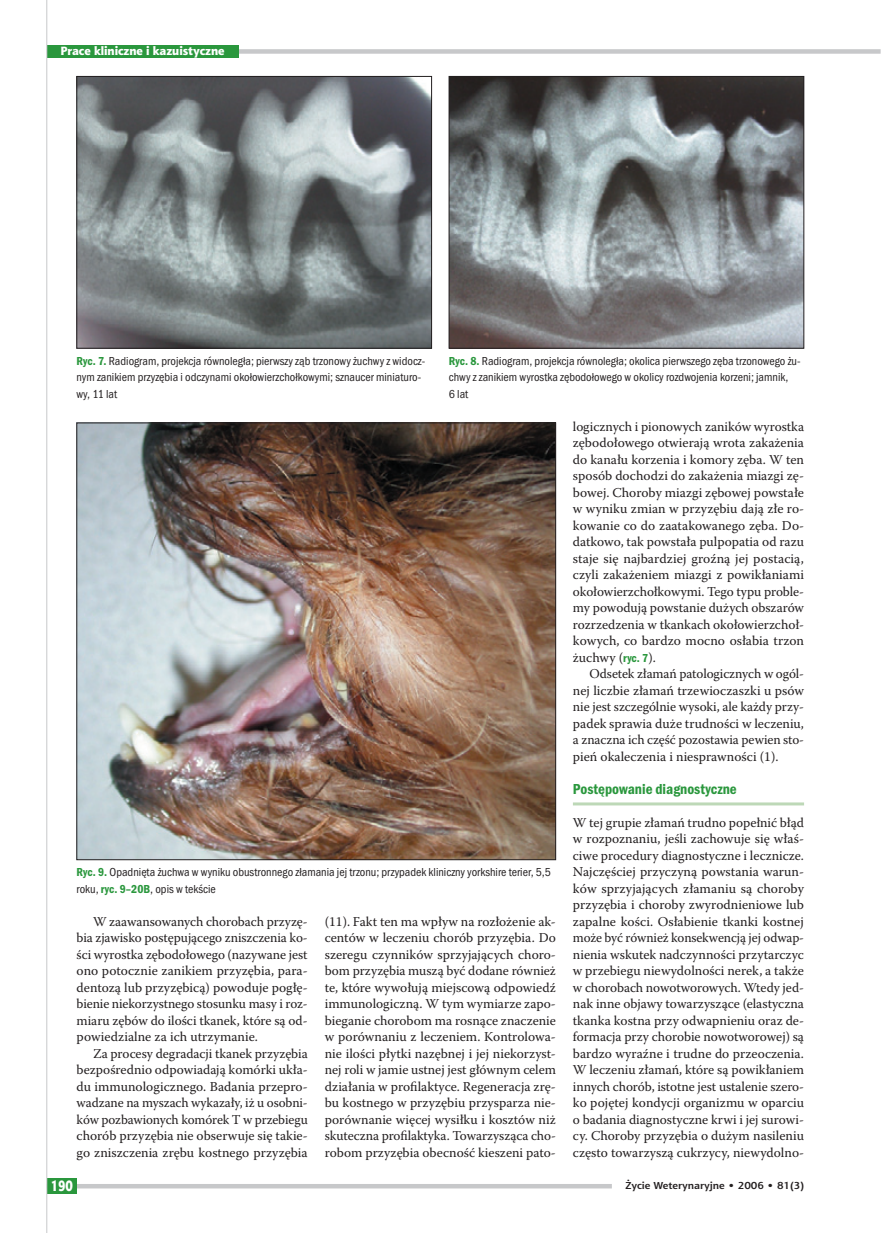
<style>
.page{position:relative;width:881px;height:1233px;background:#fff}
.page>*{position:absolute;margin:0;border:0;box-sizing:border-box;transform-origin:0 0}
.t1{font:15px "Franklin Got Itc TOT Dem Con";color:#2a973d}
.t2{font:15px "Aerton Cnd EFN Black";color:#fff}
.t3{font:13.5px/16.5px "Warnock Pro";color:#231f20;text-align:justify}
.t4{font:12px/16.5px "Franklin Got Itc TOT Boo Con";color:#231f20}
.t5{font:12px "Aerton EFN Black";color:#fff}
.t6{font:700 10.2px "Aerton EFN";color:#231f20;scale:1.11 1}
.s1{font-family:"Franklin Got Itc TOT Dem Con";color:#2a973d}
.s2{font-family:"Franklin Got Itc TOT Dem Con";font-size:12px;color:#2a973d}
</style>
<div class="page">
<div style="left:47px;top:49px;width:833px;height:5px;background:#c7c8ca"></div>
<div style="left:47px;top:45px;width:191px;height:13px;background:#2a973d"></div>
<hr style="left:47px;top:1184px;width:565px;height:4px;background:#c7c8ca">
<div style="left:47px;top:1178px;width:30px;height:15px;background:#2a973d"></div>
<hr style="left:46px;top:0;width:1px;height:1233px;background:#c7c8ca">
<hr style="left:573px;top:802px;width:231px;height:3px;background:#bdd8b7">
<img style="left:79px;top:425px;width:475px;height:433px">
<img style="left:451px;top:78px;width:351px;height:268px">
<div style="left:449px;top:76px;width:355px;height:272px;border:1px solid #231f20"></div>
<img style="left:79px;top:78px;width:351px;height:268px">
<div style="left:77px;top:76px;width:355px;height:272px;border:1px solid #231f20"></div>
<p class="t5" style="left:60px;top:46px;width:166px">Prace kliniczne i kazuistyczne</p>
<p class="t4" style="left:77px;top:354px;width:350px"><span class="s1">Ryc. 7.</span> Radiogram, projekcja równoległa; pierwszy ząb trzonowy żuchwy z widocz&shy;nym zanikiem przyzębia i odczynami okołowierzchołkowymi; sznaucer miniaturo&shy;wy, 11 lat</p>
<p class="t4" style="left:449px;top:354px;width:353px"><span class="s1">Ryc. 8.</span> Radiogram, projekcja równoległa; okolica pierwszego zęba trzonowego żu&shy;chwy z zanikiem wyrostka zębodołowego w okolicy rozdwojenia korzeni; jamnik,<br>6 lat</p>
<p class="t4" style="left:77px;top:865px;width:476px"><span class="s1">Ryc. 9.</span> Opadnięta żuchwa w wyniku obustronnego złamania jej trzonu; przypadek kliniczny yorkshire terier, 5,5 roku, <span class="s1">ryc. 9–20B</span>, opis w tekście</p>
<p class="t3" style="left:77px;top:914px;width:233px;text-indent:16px">W zaawansowanych chorobach przyzę&shy;bia zjawisko postępującego zniszczenia ko&shy;ści wyrostka zębodołowego (nazywane jest ono potocznie zanikiem przyzębia, para&shy;dentozą lub przyzębicą) powoduje pogłę&shy;bienie niekorzystnego stosunku masy i roz&shy;miaru zębów do ilości tkanek, które są od&shy;powiedzialne za ich utrzymanie.</p>
<p class="t3" style="left:77px;top:1046px;width:233px;text-indent:16px">Za procesy degradacji tkanek przyzębia bezpośrednio odpowiadają komórki ukła&shy;du immunologicznego. Badania przepro&shy;wadzane na myszach wykazały, iż u osobni&shy;ków pozbawionych komórek T w przebiegu chorób przyzębia nie obserwuje się takie&shy;go zniszczenia zrębu kostnego przyzębia</p>
<p class="t3" style="left:325px;top:914px;width:233px">(11). Fakt ten ma wpływ na rozłożenie ak&shy;centów w leczeniu chorób przyzębia. Do szeregu czynników sprzyjających choro&shy;bom przyzębia muszą być dodane również te, które wywołują miejscową odpowiedź immunologiczną. W tym wymiarze zapo&shy;bieganie chorobom ma rosnące znaczenie w porównaniu z leczeniem. Kontrolowa&shy;nie ilości płytki nazębnej i jej niekorzyst&shy;nej roli w jamie ustnej jest głównym celem działania w profilaktyce. Regeneracja zrę&shy;bu kostnego w przyzębiu przysparza nie&shy;porównanie więcej wysiłku i kosztów niż skuteczna profilaktyka. Towarzysząca cho&shy;robom przyzębia obecność kieszeni pato-</p>
<p class="t3" style="left:573px;top:419px;width:233px">logicznych i pionowych zaników wyrostka zębodołowego otwierają wrota zakażenia do kanału korzenia i komory zęba. W ten sposób dochodzi do zakażenia miazgi zę&shy;bowej. Choroby miazgi zębowej powstałe w wyniku zmian w przyzębiu dają złe ro&shy;kowanie co do zaatakowanego zęba. Do&shy;datkowo, tak powstała pulpopatia od razu staje się najbardziej groźną jej postacią, czyli zakażeniem miazgi z powikłaniami okołowierzchołkowymi. Tego typu proble&shy;my powodują powstanie dużych obszarów rozrzedzenia w tkankach okołowierzchoł&shy;kowych, co bardzo mocno osłabia trzon żuchwy (<span class="s2">ryc. 7</span>).</p>
<p class="t3" style="left:573px;top:667px;width:233px;text-indent:16px">Odsetek złamań patologicznych w ogól&shy;nej liczbie złamań trzewioczaszki u psów nie jest szczególnie wysoki, ale każdy przy&shy;padek sprawia duże trudności w leczeniu, a znaczna ich część pozostawia pewien sto&shy;pień okaleczenia i niesprawności (1).</p>
<p class="t1" style="left:573px;top:784px;width:165px">Postępowanie diagnostyczne</p>
<p class="t3" style="left:573px;top:815px;width:233px">W tej grupie złamań trudno popełnić błąd w rozpoznaniu, jeśli zachowuje się właś&shy;ciwe procedury diagnostyczne i lecznicze.<br>Najczęściej przyczyną powstania warun&shy;ków sprzyjających złamaniu są choroby przyzębia i choroby zwyrodnieniowe lub zapalne kości. Osłabienie tkanki kostnej może być również konsekwencją jej odwap&shy;nienia wskutek nadczynności przytarczyc w przebiegu niewydolności nerek, a także w chorobach nowotworowych. Wtedy jed&shy;nak inne objawy towarzyszące (elastyczna tkanka kostna przy odwapnieniu oraz de&shy;formacja przy chorobie nowotworowej) są bardzo wyraźne i trudne do przeoczenia.<br>W leczeniu złamań, które są powikłaniem innych chorób, istotne jest ustalenie szero&shy;ko pojętej kondycji organizmu w oparciu o badania diagnostyczne krwi i jej surowi&shy;cy. Choroby przyzębia o dużym nasileniu często towarzyszą cukrzycy, niewydolno-</p>
<p class="t2" style="left:51px;top:1180px;width:23px">190</p>
<p class="t6" style="left:625px;top:1182px;width:162px">Życie Weterynaryjne • 2006 • 81(3)</p>
</div>
